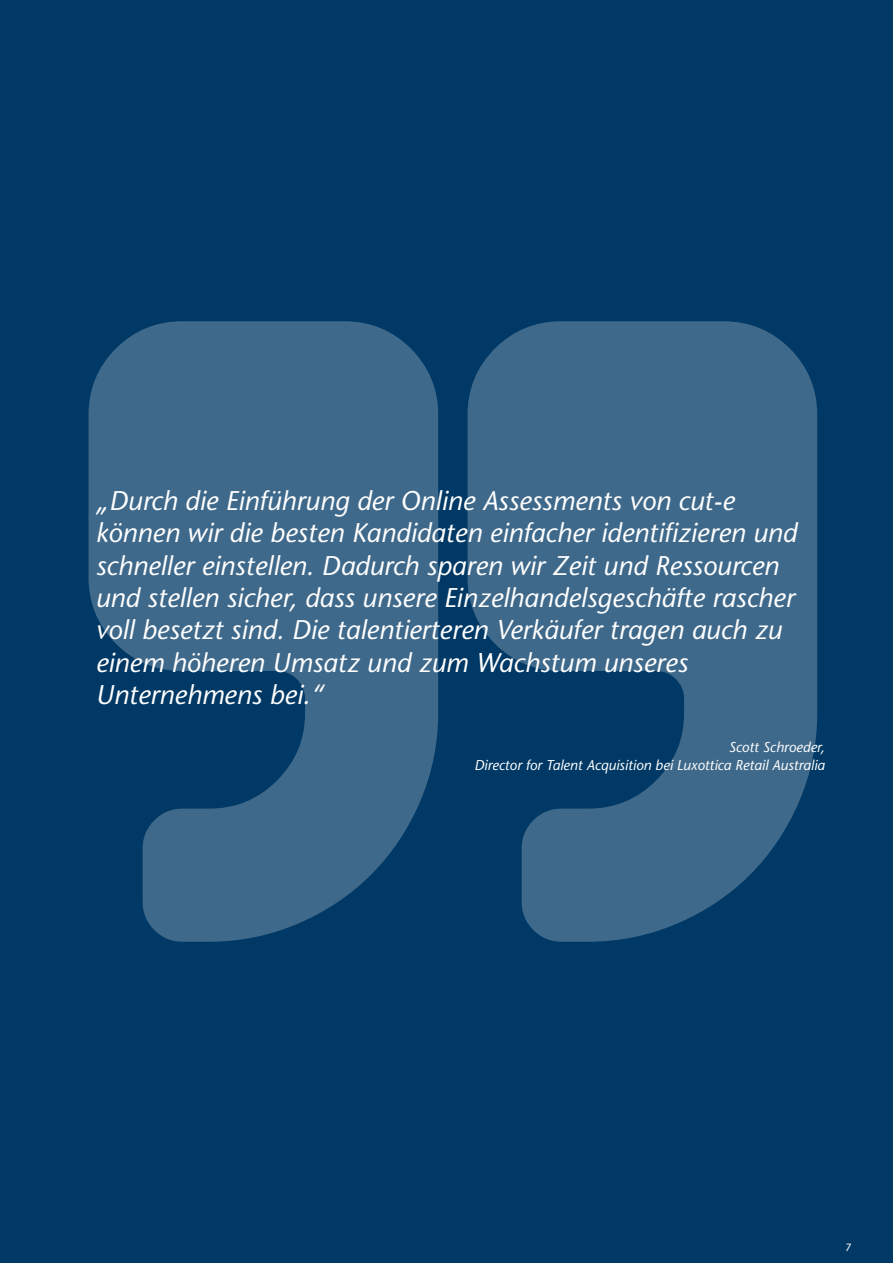
<style>
.page{position:relative;width:893px;height:1263px;background:#003965}
.page>*{position:absolute;margin:0;border:0;box-sizing:border-box;transform-origin:0 0}
.t1{font:italic 27px/32.4px "Stone Sans";color:#fff}
.t2{font:italic 14.25px/17.1px "Stone Sans";color:#fff;text-align:right}
.t3{font:10.5px "Stone Sans";color:#fff}
</style>
<div class="page">
<svg style="left:89px;top:321px;width:349px;height:621px;fill:#3f698b"></svg>
<svg style="left:467px;top:321px;width:350px;height:621px;fill:#3f698b"></svg>
<p class="t1" style="left:96px;top:487px;width:703px">„Durch die Einführung der Online Assessments von cut-e können wir die besten Kandidaten einfacher identifizieren und schneller einstellen. Dadurch sparen wir Zeit und Ressourcen und stellen sicher, dass unsere Einzelhandelsgeschäfte rascher voll besetzt sind. Die talentierteren Verkäufer tragen auch zu einem höheren Umsatz und zum Wachstum unseres Unternehmens bei.“</p>
<p class="t2" style="left:474px;top:740px;width:352px">Scott Schroeder,<br>Director for Talent Acquisition bei Luxottica Retail Australia</p>
<p class="t3" style="left:845px;top:1243px;width:8px">7</p>
</div>
